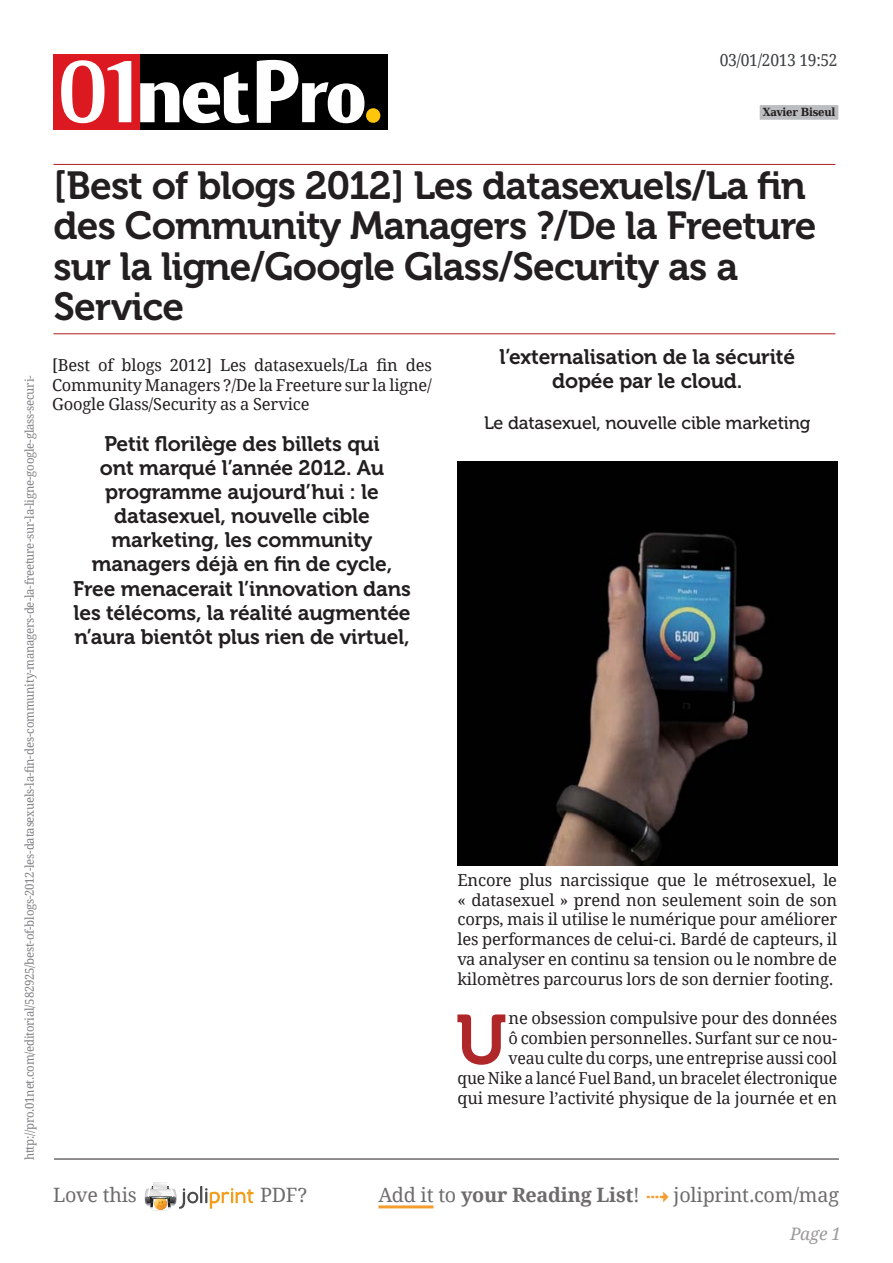
<style>
.page{position:relative;width:893px;height:1263px;background:#fff}
.page>*{position:absolute;margin:0;border:0;box-sizing:border-box;transform-origin:0 0}
.t1{font:69.6px "Museo 700";color:#b0272a}
.t2{font:39px/40.5px "Museo 700";letter-spacing:-.02em;color:#231f20}
.t3{font:21px/24px "Museo 700";letter-spacing:-.005em;color:#231f20;text-align:center}
.t4{font:19.8px "Droid Serif";letter-spacing:-.01em;color:#6e6b6c}
.t5{font:18px "Museo 500";letter-spacing:-.005em;color:#231f20}
.t6{font:italic 17.25px "Droid Serif";color:#9d9a9b}
.t7{font:16.5px/19.8px "Droid Serif";letter-spacing:-.01em;color:#231f20;text-align:justify}
.t8{font:16.5px "Droid Serif";letter-spacing:-.02em;color:#3c3e40;scale:.95 1}
.t9{font:12px "Droid Serif";letter-spacing:-.02em;color:#808185;scale:.95 1}
.t10{font:700 11.25px "DejaVu Serif Condensed";letter-spacing:-.02em;color:#231f20}
.s1{font-weight:700}
.s2{color:#f49c30}
</style>
<div class="page">
<hr style="left:378px;top:1205px;width:56px;height:3px;background:#f49c30">
<svg style="left:145px;top:1182px;width:109px;height:29px"></svg>
<hr style="left:54px;top:1158px;width:785px;height:1px;background:#231f20">
<div style="left:140px;top:54px;width:248px;height:75px;background:#000"></div>
<div style="left:53px;top:54px;width:87px;height:75px;background:#dc1820"></div>
<div style="left:366px;top:108px;width:14px;height:15px;background:#fec50d;border-radius:50%"></div>
<svg style="left:257px;top:60px;width:108px;height:63px"></svg>
<svg style="left:140px;top:72px;width:109px;height:51px"></svg>
<svg style="left:61px;top:60px;width:70px;height:63px"></svg>
<hr style="left:53px;top:164px;width:782px;height:1px;background:#b0272a">
<hr style="left:53px;top:333px;width:782px;height:1px;background:#b0272a">
<img style="left:457px;top:461px;width:380px;height:405px">
<div style="left:760px;top:105px;width:78px;height:14px;background:#bcbdc0"></div>
<p class="t8" style="left:720px;top:50px;width:126px">03/01/2013 19:52</p>
<p class="t10" style="left:763px;top:102px;width:74px">Xavier Biseul</p>
<p class="t9" style="left:22px;top:1160px;width:828px;rotate:-90deg">http://pro.01net.com/editorial/582925/best-of-blogs-2012-les-datasexuels-la-fin-des-community-managers-de-la-freeture-sur-la-ligne-google-glass-securi-</p>
<h2 class="t2" style="left:53px;top:166px;width:765px">[Best of blogs 2012] Les datasexuels/La fin des Community Managers ?/De la Freeture sur la ligne/Google Glass/Security as a Service</h2>
<p class="t7" style="left:52px;top:355px;width:381px">[Best of blogs 2012] Les datasexuels/La fin des Community Managers ?/De la Freeture sur la ligne/ Google Glass/Security as a Service</p>
<p class="t3" style="left:73px;top:432px;width:339px">Petit florilège des billets qui<br>ont marqué l’année 2012. Au programme aujourd’hui : le datasexuel, nouvelle cible marketing, les community managers déjà en fin de cycle,<br>Free menacerait l’innovation dans les télécoms, la réalité augmentée n’aura bientôt plus rien de virtuel,</p>
<p class="t3" style="left:500px;top:345px;width:297px">l’externalisation de la sécurité dopée par le cloud.</p>
<p class="t5" style="left:484px;top:413px;width:328px">Le datasexuel, nouvelle cible marketing</p>
<p class="t7" style="left:457px;top:870px;width:381px">Encore plus narcissique que le métrosexuel, le « datasexuel » prend non seulement soin de son corps, mais il utilise le numérique pour améliorer les performances de celui-ci. Bardé de capteurs, il va analyser en continu sa tension ou le nombre de kilomètres parcourus lors de son dernier footing.</p>
<h1 class="t1" style="left:456px;top:1001px;width:53px">U</h1>
<p class="t7" style="left:457px;top:1009px;width:381px;text-align:right">ne obsession compulsive pour des données<br>ô combien personnelles. Surfant sur ce nou-<br>veau culte du corps, une entreprise aussi cool<br>que Nike a lancé Fuel Band, un bracelet électronique qui mesure l’activité physique de la journée et en</p>
<p class="t4" style="left:53px;top:1183px;width:85px">Love this</p>
<p class="t4" style="left:260px;top:1183px;width:49px">PDF?</p>
<p class="t4" style="left:378px;top:1183px;width:462px">Add it to <span class="s1">your Reading List</span>! <span class="s2">✔</span> joliprint.com/mag</p>
<p class="t6" style="left:790px;top:1223px;width:52px">Page 1</p>
</div>
